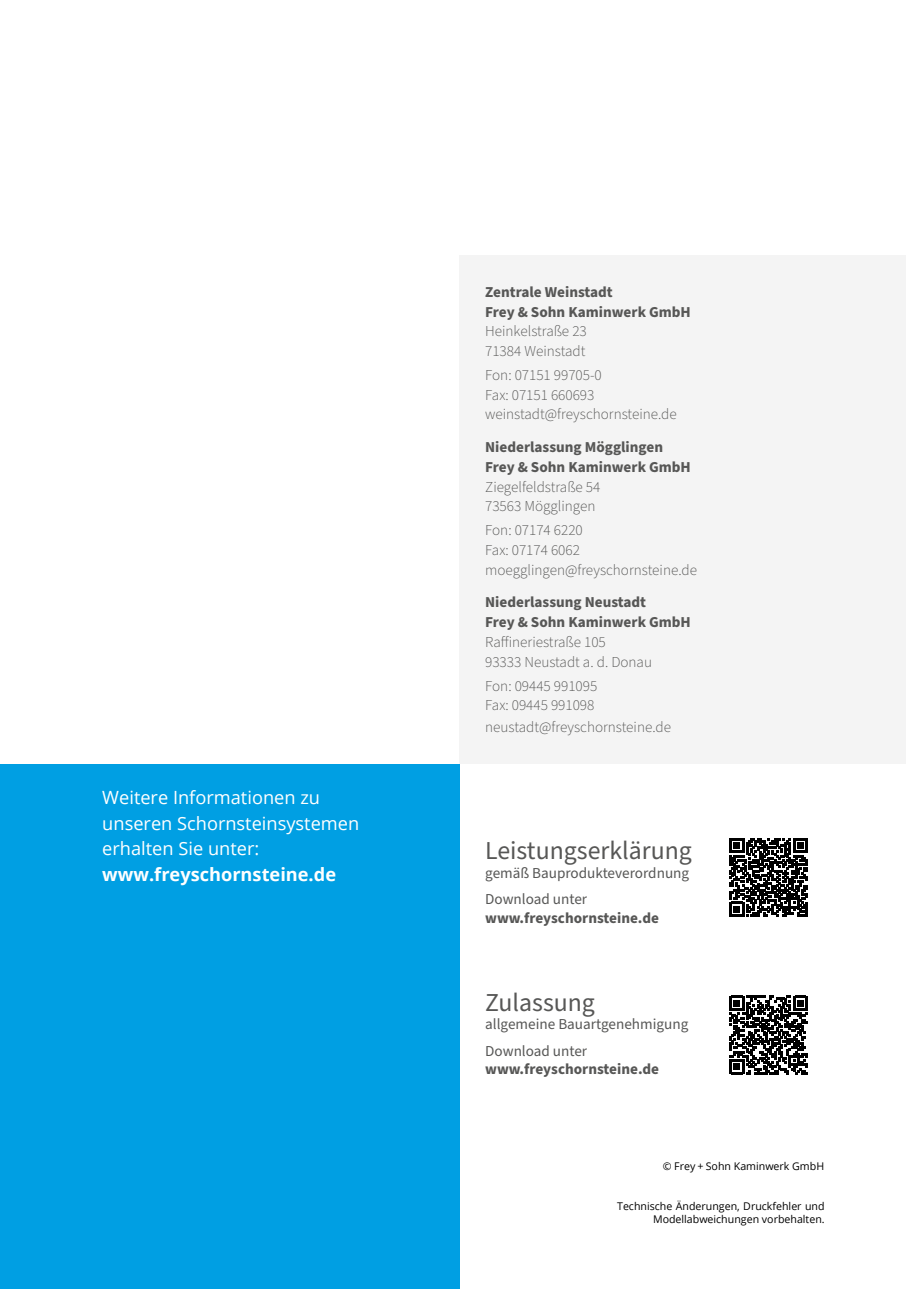
<style>
.page{position:relative;width:906px;height:1289px;background:#fff}
.page>*{position:absolute;margin:0;border:0;box-sizing:border-box;transform-origin:0 0}
.Frey_Überschriftente{font:25.8px "Source Sans Pro";color:#575756}
.Abschnittstitel_Seit{font:18.15px/25.8px "Open Sans";color:#fff}
.Abschnittstitel_Seit-2{font:700 18.15px "Open Sans";color:#fff}
.Frey_Artikeltext{font:300 15.15px "Source Sans Pro";color:#575756}
.Frey_Artikeltext-2{font:700 15.15px "Source Sans Pro";color:#575756}
.Frey_Überschriftente-2{font:700 15.15px/18.1px "Source Sans Pro";color:#575756}
.Frey_Überschriftente-3{font:15.15px "Source Sans Pro";color:#575756}
.Abschnittstitel_Seit-3{font:10.65px/13.6px "Open Sans";color:#000;text-align:right}
.s1{font-weight:400}
</style>
<div class="page">
<div style="left:459px;top:255px;width:447px;height:508px;background:#f4f4f4"></div>
<div style="left:0;top:764px;width:459px;height:524px;background:#009fe3"></div>
<svg style="left:729px;top:838px;width:79px;height:78px"></svg>
<svg style="left:729px;top:995px;width:79px;height:79px"></svg>
<p class="Abschnittstitel_Seit" style="left:102px;top:783px;width:258px">Weitere Informationen zu unseren Schornsteinsystemen erhalten Sie unter:</p>
<p class="Abschnittstitel_Seit-2" style="left:102px;top:861px;width:235px">www.freyschornsteine.de</p>
<p class="Frey_Artikeltext-2" style="left:485px;top:281px;width:129px">Zentrale Weinstadt</p>
<p class="Frey_Artikeltext-2" style="left:485px;top:301px;width:207px">Frey &amp; Sohn Kaminwerk GmbH</p>
<p class="Frey_Artikeltext" style="left:485px;top:321px;width:103px">Heinkelstraße 23</p>
<p class="Frey_Artikeltext" style="left:485px;top:341px;width:102px">71384 Weinstadt</p>
<p class="Frey_Artikeltext" style="left:485px;top:365px;width:118px">Fon: 07151 99705-0</p>
<p class="Frey_Artikeltext" style="left:485px;top:384px;width:111px">Fax: 07151 660693</p>
<p class="Frey_Artikeltext" style="left:485px;top:404px;width:193px">weinstadt@freyschornsteine.de</p>
<p class="Frey_Artikeltext-2" style="left:485px;top:437px;width:179px">Niederlassung Mögglingen</p>
<p class="Frey_Artikeltext-2" style="left:485px;top:456px;width:207px">Frey &amp; Sohn Kaminwerk GmbH</p>
<p class="Frey_Artikeltext" style="left:485px;top:476px;width:117px">Ziegelfeldstraße 54</p>
<p class="Frey_Artikeltext" style="left:485px;top:496px;width:112px">73563 Mögglingen</p>
<p class="Frey_Artikeltext" style="left:485px;top:520px;width:99px">Fon: 07174 6220</p>
<p class="Frey_Artikeltext" style="left:485px;top:540px;width:96px">Fax: 07174 6062</p>
<p class="Frey_Artikeltext" style="left:485px;top:559px;width:213px">moegglingen@freyschornsteine.de</p>
<p class="Frey_Artikeltext-2" style="left:485px;top:592px;width:162px">Niederlassung Neustadt</p>
<p class="Frey_Artikeltext-2" style="left:485px;top:612px;width:207px">Frey &amp; Sohn Kaminwerk GmbH</p>
<p class="Frey_Artikeltext" style="left:485px;top:631px;width:122px">Raffineriestraße 105</p>
<p class="Frey_Artikeltext" style="left:485px;top:651px;width:168px">93333 Neustadt a. d. Donau</p>
<p class="Frey_Artikeltext" style="left:485px;top:675px;width:114px">Fon: 09445 991095</p>
<p class="Frey_Artikeltext" style="left:485px;top:695px;width:111px">Fax: 09445 991098</p>
<p class="Frey_Artikeltext" style="left:485px;top:716px;width:187px">neustadt@freyschornsteine.de</p>
<p class="Frey_Überschriftente" style="left:485px;top:833px;width:208px">Leistungserklärung</p>
<p class="Frey_Überschriftente-3" style="left:485px;top:862px;width:205px">gemäß Bauprodukteverordnung</p>
<p class="Frey_Überschriftente-2" style="left:485px;top:890px;width:175px"><span class="s1">Download unter </span>www.freyschornsteine.de</p>
<p class="Frey_Überschriftente" style="left:485px;top:984px;width:111px">Zulassung</p>
<p class="Frey_Überschriftente-3" style="left:485px;top:1013px;width:205px">allgemeine Bauartgenehmigung</p>
<p class="Frey_Überschriftente-2" style="left:485px;top:1042px;width:175px"><span class="s1">Download unter </span>www.freyschornsteine.de</p>
<p class="Abschnittstitel_Seit-3" style="left:662px;top:1159px;width:163px">© Frey + Sohn Kaminwerk GmbH</p>
<p class="Abschnittstitel_Seit-3" style="left:617px;top:1198px;width:209px">Technische Änderungen, Druckfehler und<br>Modellabweichungen vorbehalten.</p>
</div>
